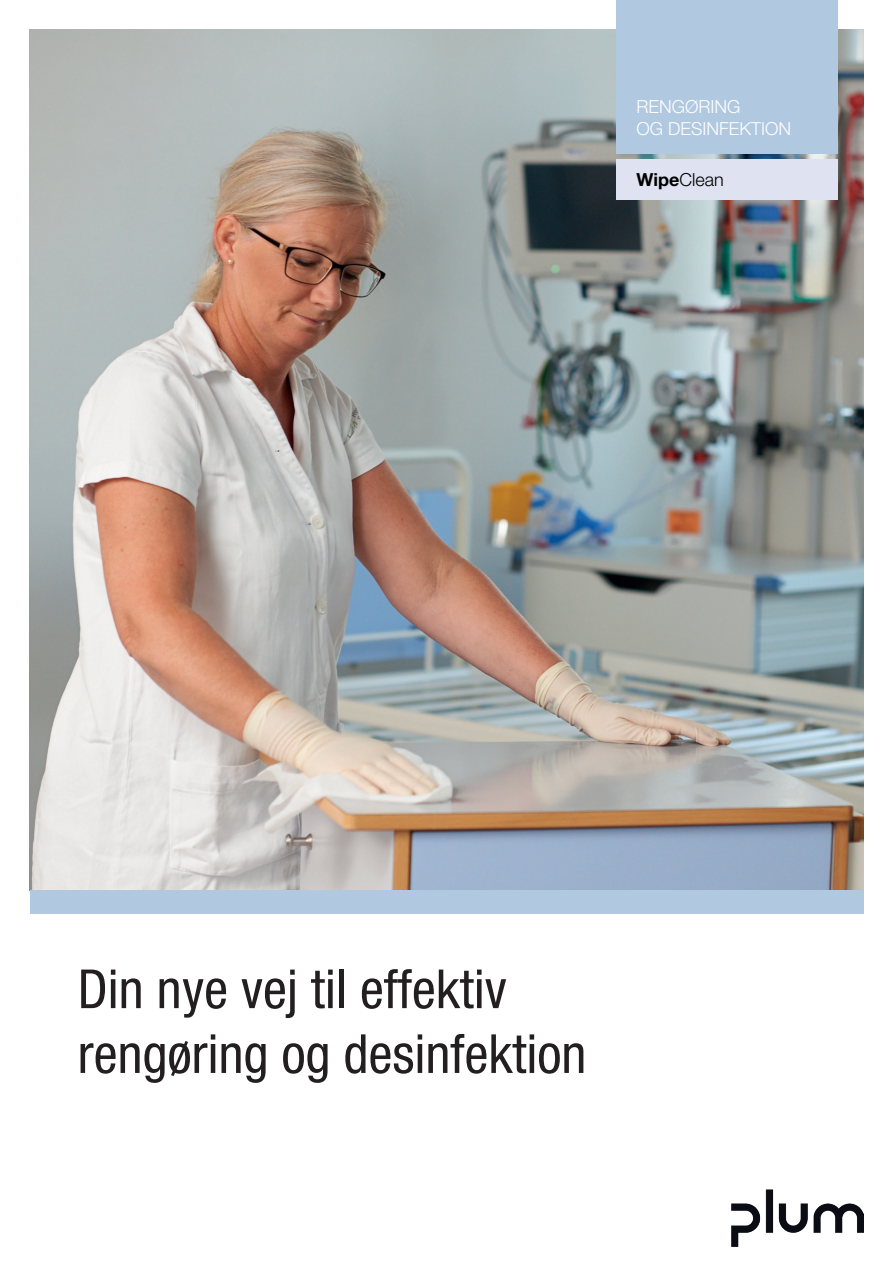
<style>
.page{position:relative;width:893px;height:1263px;background:#fff}
.page>*{position:absolute;margin:0;border:0;box-sizing:border-box;transform-origin:0 0}
.t1{font:condensed 54px/64.8px "Helvetica Neue LT Std";color:#231f20}
.t2{font:300 18px/22.5px "Helvetica Neue LT Std";color:#fff}
.t3{font:300 18px "Helvetica Neue LT Std";color:#000}
.s1{font-weight:700}
</style>
<div class="page">
<img style="left:30px;top:30px;width:833px;height:860px">
<img style="left:731px;top:1189px;width:132px;height:58px">
<div style="left:617px;top:0;width:221px;height:153px;background:#b0c8e0"></div>
<div style="left:617px;top:159px;width:221px;height:41px;background:#dee2f1"></div>
<div style="left:30px;top:890px;width:833px;height:23px;background:#b0c8e0"></div>
<p class="t2" style="left:637px;top:95px;width:156px">RENGØRING<br>OG DESINFEKTION</p>
<p class="t3" style="left:637px;top:169px;width:89px"><span class="s1">Wipe</span>Clean</p>
<p class="t1" style="left:78px;top:956px;width:510px">Din nye vej til effektiv rengøring og desinfektion</p>
</div>
